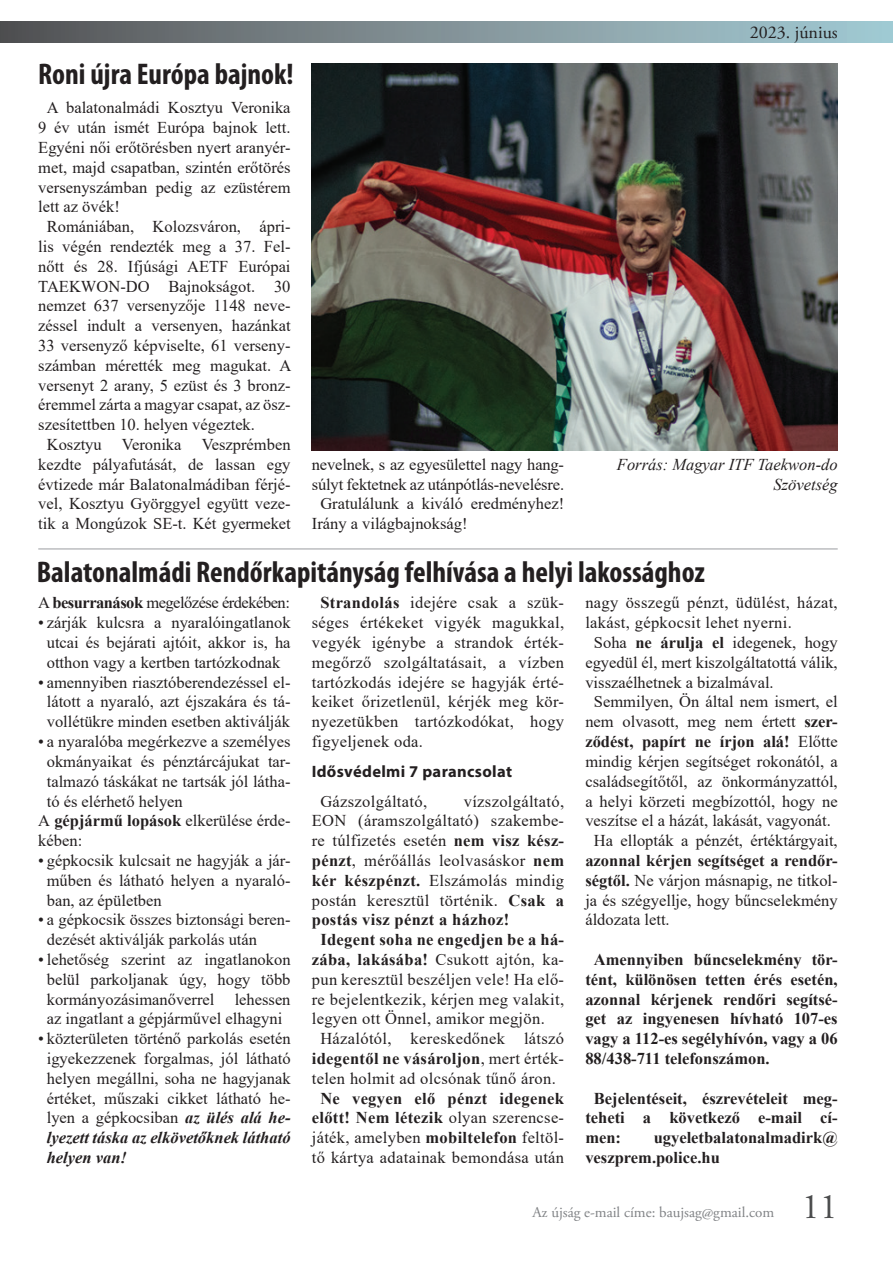
<style>
.page{position:relative;width:893px;height:1263px;background:#fff}
.page>*{position:absolute;margin:0;border:0;box-sizing:border-box;transform-origin:0 0}
.t1{font:36px "Adobe Garamond Pro";color:#4b4c4d}
.t2{font:700 condensed 30px "Myriad Pro";color:#231f20}
.t3{font:18px "Adobe Garamond Pro";color:#231f20}
.kenyér{font:16.5px/19.8px "Times New Roman";color:#231f20;text-align:justify}
.kenyér-2{font:16.5px/19.8px "Times New Roman";letter-spacing:.02em;color:#231f20;text-align:center}
.kenyér-3{font:700 16.5px/19.8px "Times New Roman";color:#231f20;text-align:justify}
.t4{font:italic 16.5px/19.8px "Times New Roman";color:#231f20;text-align:right}
.kenyér-4{font:16.5px "Times New Roman";letter-spacing:-.03em;color:#231f20}
.alcím{font:700 16.5px "Myriad Pro";letter-spacing:.02em;color:#231f20}
.t5{font:15px "Adobe Garamond Pro";color:#808285}
.s1{font-weight:700}
.s2{font-weight:700;font-style:italic}
</style>
<div class="page">
<div style="left:0;top:21px;width:893px;height:22px;background:linear-gradient(to right,#575456,#a8ced7)"></div>
<img style="left:312px;top:64px;width:526px;height:386px">
<hr style="left:38px;top:548px;width:800px;height:2px;background:#bcbdc0">
<p class="t2" style="left:38px;top:55px;width:257px">Roni újra Európa bajnok!</p>
<p class="kenyér" style="left:38px;top:97px;width:254px;text-indent:9px">A balatonalmádi Kosztyu Veronika 9 év után ismét Európa bajnok lett.<br>Egyéni női erőtörésben nyert aranyér&shy;met, majd csapatban, szintén erőtörés versenyszámban pedig az ezüstérem lett az övék!</p>
<p class="kenyér" style="left:38px;top:216px;width:255px;text-indent:9px">Romániában, Kolozsváron, ápri&shy;lis végén rendezték meg a 37. Fel&shy;nőtt és 28. Ifjúsági AETF Európai TAEKWON-DO Bajnokságot. 30 nemzet 637 versenyzője 1148 neve&shy;zéssel indult a versenyen, hazánkat 33 versenyző képviselte, 61 verseny&shy;számban mérették meg magukat. A versenyt 2 arany, 5 ezüst és 3 bronz&shy;éremmel zárta a magyar csapat, az ös - szesítettben 10. helyen végeztek.</p>
<p class="kenyér" style="left:38px;top:434px;width:254px;text-align:center">Kosztyu Veronika Veszprémben kezdte pályafutását, de lassan egy évtizede már Balatonalmádiban férjé&shy;vel, Kosztyu Györggyel együtt veze&shy;tik a Mongúzok SE-t. Két gyermeket</p>
<p class="kenyér" style="left:312px;top:454px;width:254px">nevelnek, s az egyesülettel nagy hang&shy;súlyt fektetnek az utánpótlás-nevelésre.</p>
<p class="kenyér" style="left:312px;top:493px;width:254px;text-indent:9px">Gratulálunk a kiváló eredményhez!<br>Irány a világbajnokság!</p>
<p class="t3" style="left:750px;top:21px;width:89px">2023. június</p>
<p class="t4" style="left:617px;top:454px;width:222px">Forrás: Magyar ITF Taekwon-do<br>Szövetség</p>
<p class="t2" style="left:37px;top:553px;width:670px">Balatonalmádi Rendőrkapitányság felhívása a helyi lakossághoz</p>
<p class="kenyér" style="left:312px;top:592px;width:254px;text-indent:9px"><span class="s1">Strandolás</span> idejére csak a szük&shy;séges értékeket vigyék magukkal, vegyék igénybe a strandok érték&shy;megőrző szolgáltatásait, a vízben tartózkodás idejére se hagyják érté&shy;keiket őrizetlenül, kérjék meg kör&shy;nyezetükben tartózkodókat, hogy figyeljenek oda.</p>
<p class="alcím" style="left:312px;top:761px;width:202px">Idősvédelmi 7 parancsolat</p>
<p class="kenyér-2" style="left:320px;top:790px;width:108px">Gázszolgáltató,</p>
<p class="kenyér-2" style="left:585px;top:592px;width:254px;text-align:left">nagy összegű pénzt, üdülést, házat, lakást, gépkocsit lehet nyerni.</p>
<p class="kenyér" style="left:585px;top:632px;width:254px;text-indent:9px">Soha <span class="s1">ne árulja el</span> idegenek, hogy egyedül él, mert kiszolgáltatottá válik, visszaélhetnek a bizalmával.</p>
<p class="kenyér" style="left:585px;top:691px;width:254px;text-align:center">Semmilyen, Ön által nem ismert, el nem olvasott, meg nem értett <span class="s1">szer&shy;ződést, papírt ne írjon alá!</span> Előtte mindig kérjen segítséget rokonától, a családsegítőtől, az önkormányzattól, a helyi körzeti megbízottól, hogy ne veszítse el a házát, lakását, vagyonát.</p>
<p class="kenyér" style="left:585px;top:830px;width:254px;text-indent:9px">Ha ellopták a pénzét, értéktárgyait, <span class="s1">azonnal kérjen segítséget a rendőr&shy;ségtől.</span> Ne várjon másnapig, ne titkol&shy;ja és szégyellje, hogy bűncselekmény áldozata lett.</p>
<p class="kenyér-3" style="left:585px;top:949px;width:254px;text-indent:9px">Amennyiben bűncselekmény tör&shy;tént, különösen tetten érés esetén, azonnal kérjenek rendőri segítsé&shy;get az ingyenesen hívható 107-es vagy a 112-es segélyhívón, vagy a 06<br>88/438-711 telefonszámon.</p>
<p class="kenyér-3" style="left:585px;top:1087px;width:254px;text-indent:9px">Bejelentéseit, észrevételeit meg&shy;teheti a következő e-mail cí&shy;men:</p>
<p class="kenyér-4" style="left:38px;top:591px;width:253px">A <span class="s1">besurranások</span> megelőzése érdekében:</p>
<p class="kenyér" style="left:38px;top:612px;width:254px;text-align:center">• zárják kulcsra a nyaralóingatlanok utcai és bejárati ajtóit, akkor is, ha otthon vagy a kertben tartózkodnak</p>
<p class="kenyér" style="left:38px;top:672px;width:254px;text-align:center">• amennyiben riasztóberendezéssel el&shy;látott a nyaraló, azt éjszakára és tá&shy;vollétükre minden esetben aktiválják</p>
<p class="kenyér" style="left:47px;top:731px;width:245px;text-indent:-9px">• a nyaralóba megérkezve a személyes okmányaikat és pénztárcájukat tar&shy;talmazó táskákat ne tartsák jól látha&shy;tó és elérhető helyen</p>
<p class="kenyér" style="left:38px;top:810px;width:254px">A <span class="s1">gépjármű lopások</span> elkerülése érde&shy;kében:</p>
<p class="kenyér" style="left:47px;top:850px;width:245px;text-indent:-9px">• gépkocsik kulcsait ne hagyják a jár&shy;műben és látható helyen a nyaraló&shy;ban, az épületben</p>
<p class="kenyér" style="left:47px;top:909px;width:245px;text-indent:-9px">• a gépkocsik összes biztonsági beren&shy;dezését aktiválják parkolás után</p>
<p class="kenyér" style="left:38px;top:949px;width:254px;text-align:center">• lehetőség szerint az ingatlanokon belül parkoljanak úgy, hogy több kormányozásimanőverrel lehessen az ingatlant a gépjárművel elhagyni</p>
<p class="kenyér" style="left:47px;top:1028px;width:245px;text-indent:-9px">• közterületen történő parkolás esetén igyekezzenek forgalmas, jól látható helyen megállni, soha ne hagyjanak értéket, műszaki cikket látható he&shy;lyen a gépkocsiban <span class="s2">az ülés alá he&shy;lyezett táska az elkövetőknek látható helyen van!</span></p>
<p class="kenyér" style="left:312px;top:790px;width:254px;text-indent:152px">vízszolgáltató, EON (áramszolgáltató) szakembe&shy;re túlfizetés esetén <span class="s1">nem visz kész&shy;pénzt</span>, mérőállás leolvasáskor <span class="s1">nem kér készpénzt.</span> Elszámolás mindig postán keresztül történik. <span class="s1">Csak a postás visz pénzt a házhoz!</span></p>
<p class="kenyér" style="left:312px;top:929px;width:254px;text-indent:9px"><span class="s1">Idegent soha ne engedjen be a há&shy;zába, lakásába!</span> Csukott ajtón, ka&shy;pun keresztül beszéljen vele! Ha elő&shy;re bejelentkezik, kérjen meg valakit, legyen ott Önnel, amikor megjön.</p>
<p class="kenyér-2" style="left:312px;top:1028px;width:254px">Házalótól, kereskedőnek látszó <span class="s1">idegentől ne vásároljon</span>, mert érték&shy;telen holmit ad olcsónak tűnő áron.</p>
<p class="kenyér-2" style="left:312px;top:1087px;width:254px"><span class="s1">Ne vegyen elő pénzt idegenek előtt! Nem létezik</span> olyan szerencse&shy;játék, amelyben <span class="s1">mobiltelefon</span> feltöl&shy;tő kártya adatainak bemondása után</p>
<p class="kenyér-3" style="left:585px;top:1127px;width:254px;text-indent:68px">ugyeletbalatonalmadirk@ veszprem.police.hu</p>
<p class="t5" style="left:532px;top:1204px;width:243px">Az újság e-mail címe: baujsag@gmail.com</p>
<p class="t1" style="left:802px;top:1185px;width:37px">11</p>
</div>
